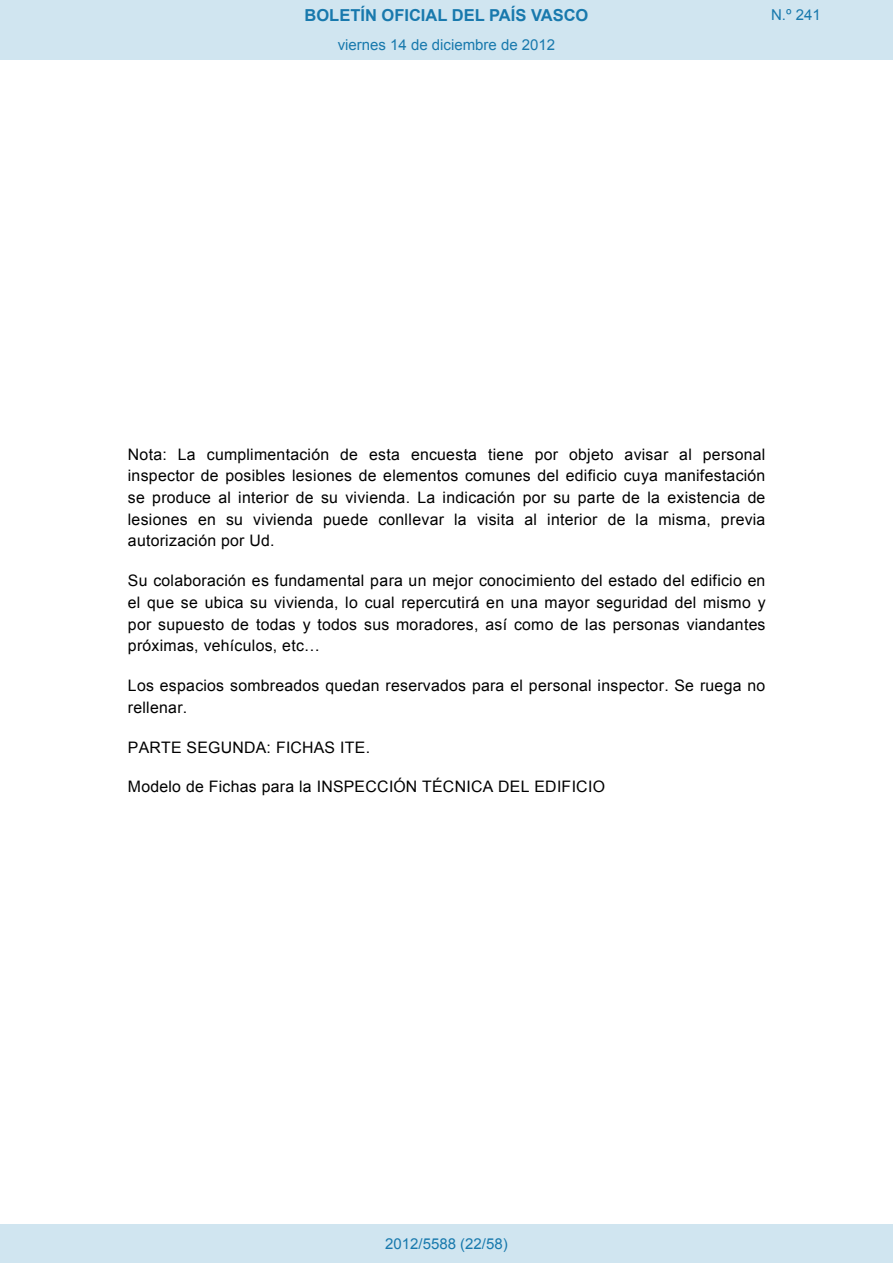
<style>
.page{position:relative;width:893px;height:1263px;background:#fff}
.page>*{position:absolute;margin:0;border:0;box-sizing:border-box;transform-origin:0 0}
.t1{font:700 16.5px "Arial";color:#1879ad}
.t2{font:15.9px/21.8px "Arial";letter-spacing:.015em;color:#000;text-align:justify}
.Paginacion_Centro{font:15px "Arial";color:#1879ad}
</style>
<div class="page">
<div style="left:0;top:0;width:893px;height:60px;background:#d0e5f0"></div>
<div style="left:0;top:1225px;width:893px;height:38px;background:#d0e5f0"></div>
<p class="t1" style="left:305px;top:4px;width:285px">BOLETÍN OFICIAL DEL PAÍS VASCO</p>
<p class="Paginacion_Centro" style="left:771px;top:5px;width:51px">N.º 241</p>
<p class="Paginacion_Centro" style="left:338px;top:35px;width:219px">viernes 14 de diciembre de 2012</p>
<p class="t2" style="left:128px;top:443px;width:639px">Nota: La cumplimentación de esta encuesta tiene por objeto avisar al personal inspector de posibles lesiones de elementos comunes del edificio cuya manifestación se produce al interior de su vivienda. La indicación por su parte de la existencia de lesiones en su vivienda puede conllevar la visita al interior de la misma, previa autorización por Ud.</p>
<p class="t2" style="left:128px;top:570px;width:639px">Su colaboración es fundamental para un mejor conocimiento del estado del edificio en el que se ubica su vivienda, lo cual repercutirá en una mayor seguridad del mismo y por supuesto de todas y todos sus moradores, así como de las personas viandantes próximas, vehículos, etc…</p>
<p class="t2" style="left:128px;top:675px;width:639px">Los espacios sombreados quedan reservados para el personal inspector. Se ruega no rellenar.</p>
<p class="t2" style="left:128px;top:736px;width:244px">PARTE SEGUNDA: FICHAS ITE.</p>
<p class="t2" style="left:128px;top:776px;width:479px">Modelo de Fichas para la INSPECCIÓN TÉCNICA DEL EDIFICIO</p>
<p class="Paginacion_Centro" style="left:385px;top:1234px;width:124px">2012/5588 (22/58)</p>
</div>
